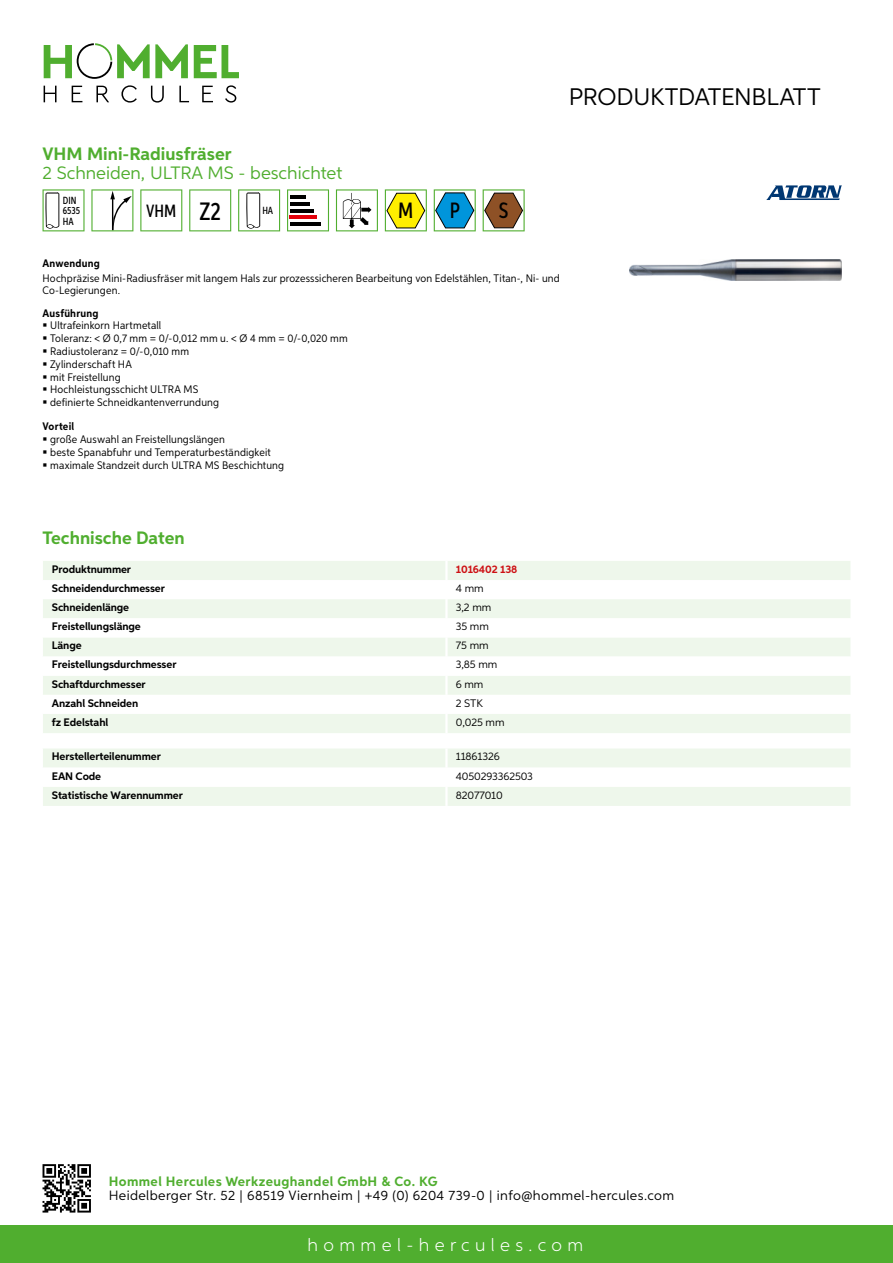
<style>
.page{position:relative;width:893px;height:1263px;background:#fff}
.page>*{position:absolute;margin:0;border:0;box-sizing:border-box;transform-origin:0 0}
.t1{font:24px "Aspira";letter-spacing:-.01em;color:#000}
.t2{font:500 22.2px "Aspira XX Nar";color:#000}
.t3{font:700 18px "Aspira";color:#50ae2f}
.t4{font:18px "Aspira";color:#50ae2f}
.t5{font:300 18px "Aspira";letter-spacing:.3em;color:#fff}
.t6{font:500 17.85px "Aspira XX Nar";color:#000}
.t7{font:13.5px "Aspira";letter-spacing:.03em;color:#000}
.t8{font:700 13.5px "Aspira";letter-spacing:.03em;color:#50ae2f}
.t9{font:10.95px/12.8px "Aspira Nar";letter-spacing:.015em;color:#000}
.t10{font:700 10.95px "Aspira";letter-spacing:-.01em;color:#000}
.t11{font:10.95px "Aspira";letter-spacing:-.01em;color:#000}
.t12{font:700 10.95px "Aspira Nar";letter-spacing:.02em;color:#000}
.t13{font:700 10.95px "Aspira";letter-spacing:-.01em;color:#cd1013}
.t14{font:500 10.35px/10.4px "Aspira XX Nar";color:#000}
.s1{font-size:25.2px}
</style>
<div class="page">
<div style="left:0;top:1226px;width:893px;height:37px;background:#50ae2f"></div>
<svg style="left:43px;top:1164px;width:48px;height:48px"></svg>
<svg style="left:194px;top:45px;width:45px;height:33px"></svg>
<svg style="left:44px;top:43px;width:144px;height:36px"></svg>
<svg style="left:44px;top:86px;width:13px;height:16px"></svg>
<svg style="left:72px;top:86px;width:10px;height:16px"></svg>
<svg style="left:96px;top:86px;width:13px;height:16px"></svg>
<svg style="left:121px;top:85px;width:16px;height:18px"></svg>
<svg style="left:151px;top:86px;width:13px;height:17px"></svg>
<svg style="left:179px;top:86px;width:10px;height:16px"></svg>
<svg style="left:202px;top:86px;width:11px;height:16px"></svg>
<svg style="left:225px;top:85px;width:11px;height:18px"></svg>
<div style="left:43px;top:561px;width:807px;height:172px;background:#eef7eb"></div>
<svg style="left:43px;top:580px;width:807px;height:134px"></svg>
<hr style="left:445px;top:561px;width:3px;height:19px;background:#fff">
<hr style="left:445px;top:580px;width:3px;height:19px;background:#fff">
<hr style="left:445px;top:599px;width:3px;height:19px;background:#fff">
<hr style="left:445px;top:618px;width:3px;height:19px;background:#fff">
<hr style="left:445px;top:637px;width:3px;height:19px;background:#fff">
<hr style="left:445px;top:656px;width:3px;height:20px;background:#fff">
<hr style="left:445px;top:676px;width:3px;height:19px;background:#fff">
<hr style="left:445px;top:695px;width:3px;height:19px;background:#fff">
<hr style="left:445px;top:714px;width:3px;height:19px;background:#fff">
<svg style="left:43px;top:749px;width:807px;height:57px"></svg>
<hr style="left:445px;top:787px;width:3px;height:19px;background:#fff">
<svg style="left:43px;top:189px;width:42px;height:42px"></svg>
<svg style="left:91px;top:189px;width:42px;height:42px"></svg>
<svg style="left:140px;top:189px;width:42px;height:42px"></svg>
<svg style="left:189px;top:189px;width:42px;height:42px"></svg>
<svg style="left:238px;top:189px;width:42px;height:42px"></svg>
<svg style="left:287px;top:189px;width:42px;height:42px"></svg>
<hr style="left:290px;top:196px;width:16px;height:3px;background:#000">
<hr style="left:290px;top:202px;width:20px;height:4px;background:#000">
<hr style="left:290px;top:209px;width:23px;height:3px;background:#000">
<hr style="left:290px;top:216px;width:27px;height:3px;background:#e3000b">
<hr style="left:290px;top:222px;width:31px;height:4px;background:#000">
<svg style="left:336px;top:189px;width:42px;height:42px"></svg>
<svg style="left:385px;top:189px;width:42px;height:42px"></svg>
<svg style="left:434px;top:189px;width:42px;height:42px"></svg>
<svg style="left:483px;top:189px;width:42px;height:42px"></svg>
<img style="left:629px;top:259px;width:213px;height:21px">
<svg style="left:766px;top:185px;width:76px;height:15px"></svg>
<h1 class="t1" style="left:569px;top:82px;width:253px">Produktdatenblatt</h1>
<h3 class="t3" style="left:43px;top:142px;width:191px">VHM Mini-Radiusfräser</h3>
<h3 class="t4" style="left:43px;top:162px;width:119px">2 Schneiden, ULTRA</h3>
<h3 class="t4" style="left:207px;top:162px;width:136px">MS - beschichtet</h3>
<p class="t14" style="left:63px;top:195px;width:19px">DIN<br>6535<br>HA</p>
<h3 class="t6" style="left:146px;top:200px;width:76px">VHM <span class="s1">Z2</span></h3>
<p class="t14" style="left:262px;top:205px;width:12px">HA</p>
<h2 class="t2" style="left:398px;top:197px;width:17px">M</h2>
<h2 class="t2" style="left:450px;top:197px;width:12px">P</h2>
<h2 class="t2" style="left:499px;top:197px;width:11px">S</h2>
<p class="t12" style="left:43px;top:257px;width:59px">Anwendung</p>
<p class="t9" style="left:43px;top:273px;width:519px;line-height:12px">Hochpräzise Mini-Radiusfräser mit langem Hals zur prozesssicheren Bearbeitung von Edelstählen, Titan-, Ni- und<br>Co-Legierungen.</p>
<p class="t12" style="left:43px;top:306px;width:58px">Ausführung</p>
<p class="t9" style="left:50px;top:319px;width:299px">Ultrafeinkorn Hartmetall<br>Toleranz: &lt; Ø 0,7 mm = 0/-0,012 mm u. &lt; Ø 4 mm = 0/-0,020 mm<br>Radiustoleranz = 0/-0,010 mm<br>Zylinderschaft HA<br>mit Freistellung<br>Hochleistungsschicht ULTRA MS<br>definierte Schneidkantenverrundung</p>
<p class="t12" style="left:43px;top:420px;width:33px">Vorteil</p>
<p class="t9" style="left:50px;top:433px;width:236px">große Auswahl an Freistellungslängen<br>beste Spanabfuhr und Temperaturbeständigkeit maximale Standzeit durch ULTRA MS Beschichtung</p>
<h3 class="t3" style="left:43px;top:527px;width:144px">Technische Daten</h3>
<p class="t10" style="left:52px;top:562px;width:81px">Produktnummer</p>
<p class="t13" style="left:456px;top:562px;width:63px">1016402 138</p>
<p class="t10" style="left:52px;top:581px;width:115px">Schneidendurchmesser</p>
<p class="t11" style="left:456px;top:581px;width:29px">4 mm</p>
<p class="t10" style="left:52px;top:601px;width:79px">Schneidenlänge</p>
<p class="t11" style="left:456px;top:601px;width:37px">3,2 mm</p>
<p class="t10" style="left:52px;top:620px;width:90px">Freistellungslänge</p>
<p class="t11" style="left:456px;top:620px;width:35px">35 mm</p>
<p class="t10" style="left:52px;top:639px;width:31px">Länge</p>
<p class="t11" style="left:456px;top:639px;width:34px">75 mm</p>
<p class="t10" style="left:52px;top:658px;width:126px">Freistellungsdurchmesser</p>
<p class="t11" style="left:456px;top:658px;width:43px">3,85 mm</p>
<p class="t10" style="left:52px;top:677px;width:95px">Schaftdurchmesser</p>
<p class="t11" style="left:456px;top:677px;width:29px">6 mm</p>
<p class="t10" style="left:52px;top:696px;width:88px">Anzahl Schneiden</p>
<p class="t11" style="left:456px;top:696px;width:22px">2 STK</p>
<p class="t10" style="left:52px;top:715px;width:58px">fz Edelstahl</p>
<p class="t11" style="left:456px;top:715px;width:50px">0,025 mm</p>
<p class="t10" style="left:52px;top:750px;width:111px">Herstellerteilenummer</p>
<p class="t11" style="left:456px;top:750px;width:45px">11861326</p>
<p class="t10" style="left:52px;top:769px;width:51px">EAN Code</p>
<p class="t11" style="left:456px;top:769px;width:79px">4050293362503</p>
<p class="t10" style="left:52px;top:788px;width:132px">Statistische Warennummer</p>
<p class="t11" style="left:456px;top:788px;width:49px">82077010</p>
<p class="t8" style="left:109px;top:1172px;width:330px">Hommel Hercules Werkzeughandel GmbH &amp; Co. KG</p>
<p class="t7" style="left:109px;top:1187px;width:567px">Heidelberger Str. 52 | 68519 Viernheim | +49 (0) 6204 739-0 | info@hommel-hercules.com</p>
<h3 class="t5" style="left:307px;top:1234px;width:277px">hommel-hercules.com</h3>
</div>
